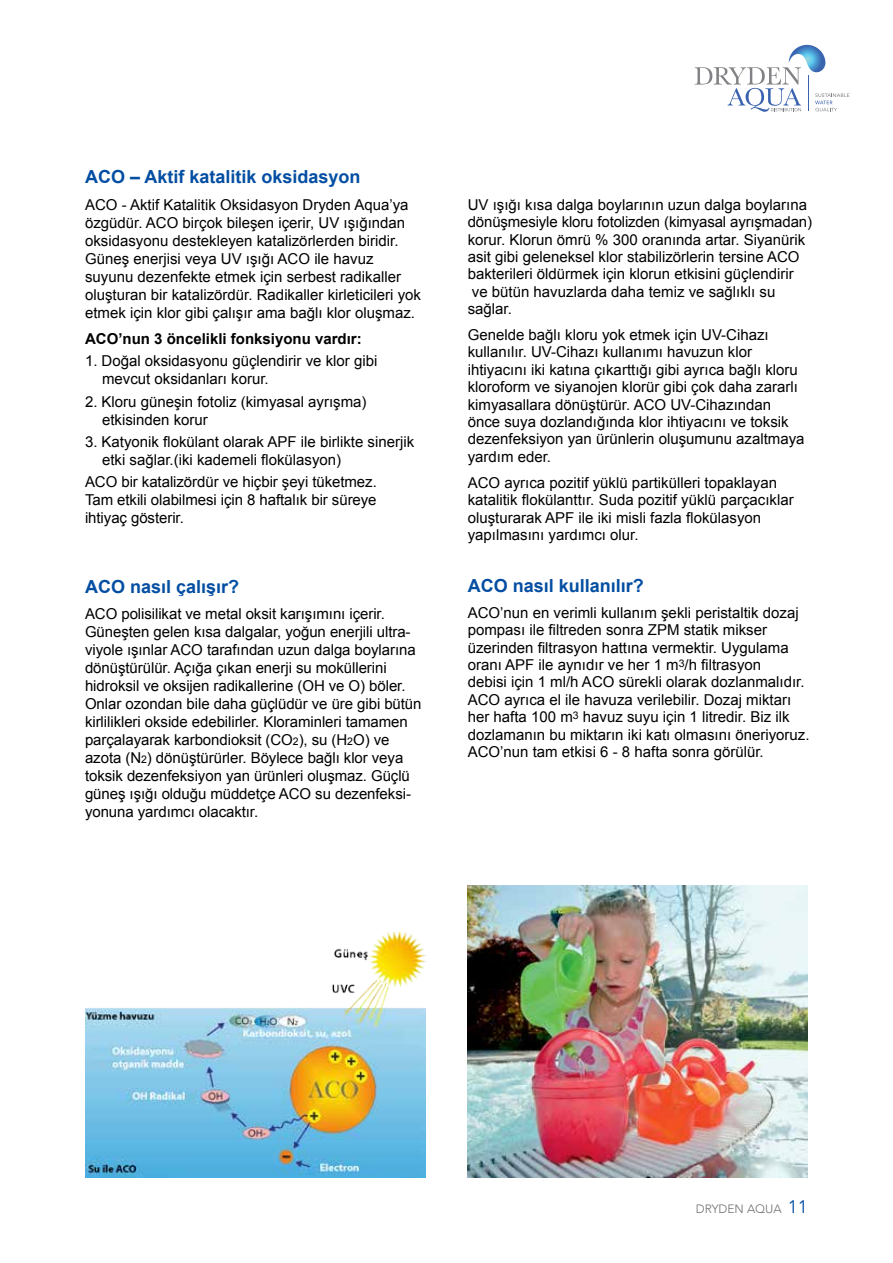
<style>
.page{position:relative;width:893px;height:1263px;background:#fff}
.page>*{position:absolute;margin:0;border:0;box-sizing:border-box;transform-origin:0 0}
.t1{font:700 18px "Arial";color:#034ea2}
.t2{font:15px/17.4px "Arial";color:#000}
.t3{font:700 15px "Arial";color:#000}
.t4{font:300 12px "Avenir";color:#6d6e71}
.s1{font-size:10.5px}
.s2{font-weight:400;font-size:18px;color:#034ea2}
</style>
<div class="page">
<img style="left:468px;top:885px;width:340px;height:293px">
<svg style="left:695px;top:45px;width:154px;height:67px"></svg>
<img style="left:85px;top:932px;width:340px;height:246px">
<p class="t1" style="left:85px;top:165px;width:277px">ACO – Aktif katalitik oksidasyon</p>
<p class="t2" style="left:85px;top:196px;width:337px;line-height:18px">ACO - Aktif Katalitik Oksidasyon Dryden Aqua’ya özgüdür. ACO birçok bileşen içerir, UV ışığından oksidasyonu destekleyen katalizörlerden biridir.<br>Güneş enerjisi veya UV ışığı ACO ile havuz suyunu dezenfekte etmek için serbest radikaller oluşturan bir katalizördür. Radikaller kirleticileri yok etmek için klor gibi çalışır ama bağlı klor oluşmaz.</p>
<p class="t3" style="left:85px;top:329px;width:278px">ACO’nun 3 öncelikli fonksiyonu vardır:</p>
<p class="t2" style="left:102px;top:352px;width:277px;line-height:18px;text-indent:-17px">1. Doğal oksidasyonu güçlendirir ve klor gibi mevcut oksidanları korur.</p>
<p class="t2" style="left:102px;top:393px;width:266px;line-height:18px;text-indent:-17px">2. Kloru güneşin fotoliz (kimyasal ayrışma) etkisinden korur</p>
<p class="t2" style="left:102px;top:433px;width:314px;line-height:18px;text-indent:-17px">3. Katyonik flokülant olarak APF ile birlikte sinerjik etki sağlar.(iki kademeli flokülasyon)</p>
<p class="t2" style="left:85px;top:473px;width:293px;line-height:18px;text-align:justify">ACO bir katalizördür ve hiçbir şeyi tüketmez.<br>Tam etkili olabilmesi için 8 haftalık bir süreye ihtiyaç gösterir.</p>
<p class="t1" style="left:85px;top:574px;width:156px">ACO nasıl çalışır?</p>
<p class="t2" style="left:85px;top:605px;width:338px;line-height:18px">ACO polisilikat ve metal oksit karışımını içerir.<br>Güneşten gelen kısa dalgalar, yoğun enerjili ultra&shy;viyole ışınlar ACO tarafından uzun dalga boylarına dönüştürülür. Açığa çıkan enerji su moküllerini hidroksil ve oksijen radikallerine (OH ve O) böler.<br>Onlar ozondan bile daha güçlüdür ve üre gibi bütün kirlilikleri okside edebilirler. Kloraminleri tamamen parçalayarak karbondioksit (CO<span class="s1">2</span>), su (H<span class="s1">2</span>O) ve azota (N<span class="s1">2</span>) dönüştürürler. Böylece bağlı klor veya toksik dezenfeksiyon yan ürünleri oluşmaz. Güçlü güneş ışığı olduğu müddetçe ACO su dezenfeksi&shy;yonuna yardımcı olacaktır.</p>
<p class="t2" style="left:468px;top:196px;width:346px">UV ışığı kısa dalga boylarının uzun dalga boylarına dönüşmesiyle kloru fotolizden (kimyasal ayrışmadan) korur. Klorun ömrü % 300 oranında artar. Siyanürik asit gibi geleneksel klor stabilizörlerin tersine ACO bakterileri öldürmek için klorun etkisini güçlendirir ve bütün havuzlarda daha temiz ve sağlıklı su sağlar.</p>
<p class="t2" style="left:468px;top:326px;width:338px">Genelde bağlı kloru yok etmek için UV-Cihazı kullanılır. UV-Cihazı kullanımı havuzun klor ihtiyacını iki katına çıkarttığı gibi ayrıca bağlı kloru kloroform ve siyanojen klorür gibi çok daha zararlı kimyasallara dönüştürür. ACO UV-Cihazından önce suya dozlandığında klor ihtiyacını ve toksik dezenfeksiyon yan ürünlerin oluşumunu azaltmaya yardım eder.</p>
<p class="t2" style="left:468px;top:474px;width:327px">ACO ayrıca pozitif yüklü partikülleri topaklayan katalitik flokülanttır. Suda pozitif yüklü parçacıklar oluşturarak APF ile iki misli fazla flokülasyon yapılmasını yardımcı olur.</p>
<p class="t1" style="left:468px;top:573px;width:178px">ACO nasıl kullanılır?</p>
<p class="t2" style="left:468px;top:604px;width:343px">ACO’nun en verimli kullanım şekli peristaltik dozaj pompası ile filtreden sonra ZPM statik mikser üzerinden filtrasyon hattına vermektir. Uygulama oranı APF ile aynıdır ve her 1 m<sup>3</sup>/h filtrasyon<br>debisi için 1 ml/h ACO sürekli olarak dozlanmalıdır.<br>ACO ayrıca el ile havuza verilebilir. Dozaj miktarı her hafta 100 m<sup>3</sup> havuz suyu için 1 litredir. Biz ilk dozlamanın bu miktarın iki katı olmasını öneriyoruz.<br>ACO’nun tam etkisi 6 - 8 hafta sonra görülür.</p>
<p class="t4" style="left:696px;top:1202px;width:114px">DRYDEN AQUA <span class="s2">11</span></p>
</div>
